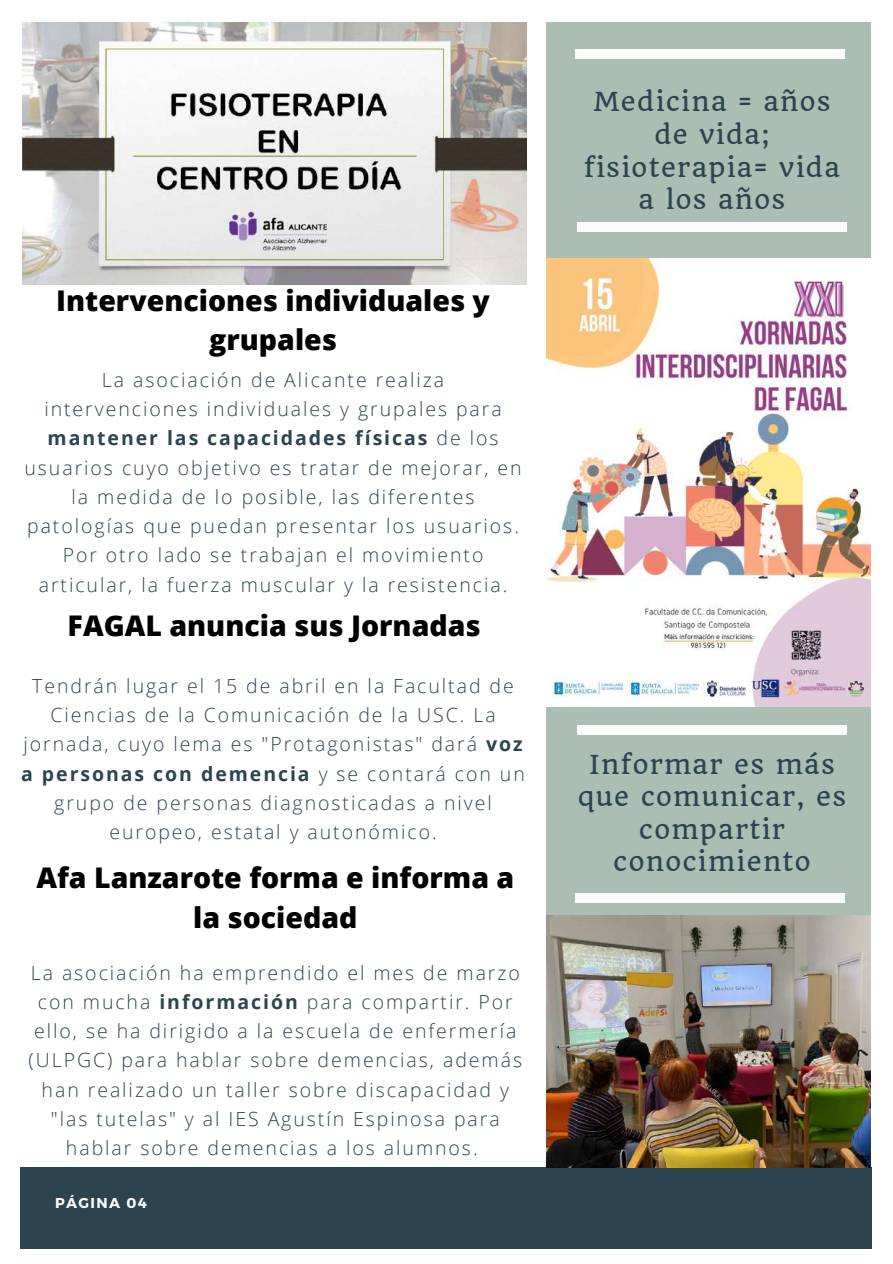
<style>
.page{position:relative;width:893px;height:1264px;background:#fff}
.page>*{position:absolute;margin:0;border:0;box-sizing:border-box;transform-origin:0 0}
.t1{font:800 28.5px/39.3px "Open Sans";color:#000;text-align:center}
.t2{font:25.5px/32.5px "Quando";letter-spacing:.05em;color:#2c4450;text-align:center}
.t3{font:300 19.5px/29.2px "Open Sans";letter-spacing:.1em;color:#2c4450;text-align:center}
.t4{font:700 14.25px "Montserrat";letter-spacing:.1em;color:#fafafa}
.s1{font-weight:700}
</style>
<div class="page">
<div style="left:546px;top:22px;width:324px;height:1145px;background:#aabeb3"></div>
<div style="left:20px;top:1167px;width:851px;height:81px;background:#2c4450"></div>
<div style="left:574px;top:50px;width:270px;height:9px;background:#fafafa"></div>
<div style="left:577px;top:222px;width:270px;height:9px;background:#fafafa"></div>
<img style="left:22px;top:22px;width:504px;height:262px">
<img style="left:546px;top:915px;width:324px;height:252px">
<div style="left:574px;top:893px;width:270px;height:9px;background:#fafafa"></div>
<img style="left:546px;top:259px;width:324px;height:447px">
<div style="left:577px;top:725px;width:270px;height:9px;background:#fafafa"></div>
<h1 class="t1" style="left:56px;top:280px;width:435px">Intervenciones individuales y grupales</h1>
<p class="t3" style="left:25px;top:365px;width:498px">La asociación de Alicante realiza intervenciones individuales y grupales para <span class="s1">mantener las capacidades físicas</span> de los usuarios cuyo objetivo es tratar de mejorar, en la medida de lo posible, las diferentes patologías que puedan presentar los usuarios.<br>Por otro lado se trabajan el movimiento articular, la fuerza muscular y la resistencia.</p>
<h1 class="t1" style="left:68px;top:605px;width:414px">FAGAL anuncia sus Jornadas</h1>
<p class="t3" style="left:21px;top:670px;width:505px">Tendrán lugar el 15 de abril en la Facultad de Ciencias de la Comunicación de la USC. La jornada, cuyo lema es "Protagonistas" dará <span class="s1">voz a personas con demencia</span> y se contará con un grupo de personas diagnosticadas a nivel europeo, estatal y autonómico.</p>
<h1 class="t1" style="left:36px;top:857px;width:479px">Afa Lanzarote forma e informa a la sociedad</h1>
<p class="t3" style="left:29px;top:957px;width:495px">La asociación ha emprendido el mes de marzo con mucha <span class="s1">información</span> para compartir. Por ello, se ha dirigido a la escuela de enfermería (ULPGC) para hablar sobre demencias, además han realizado un taller sobre discapacidad y "las tutelas" y al IES Agustín Espinosa para hablar sobre demencias a los alumnos.</p>
<p class="t4" style="left:55px;top:1193px;width:93px">PÁGINA 04</p>
<h2 class="t2" style="left:584px;top:86px;width:257px">Medicina = años de vida; fisioterapia= vida a los años</h2>
<h2 class="t2" style="left:577px;top:748px;width:270px">Informar es más que comunicar, es compartir conocimiento</h2>
</div>
